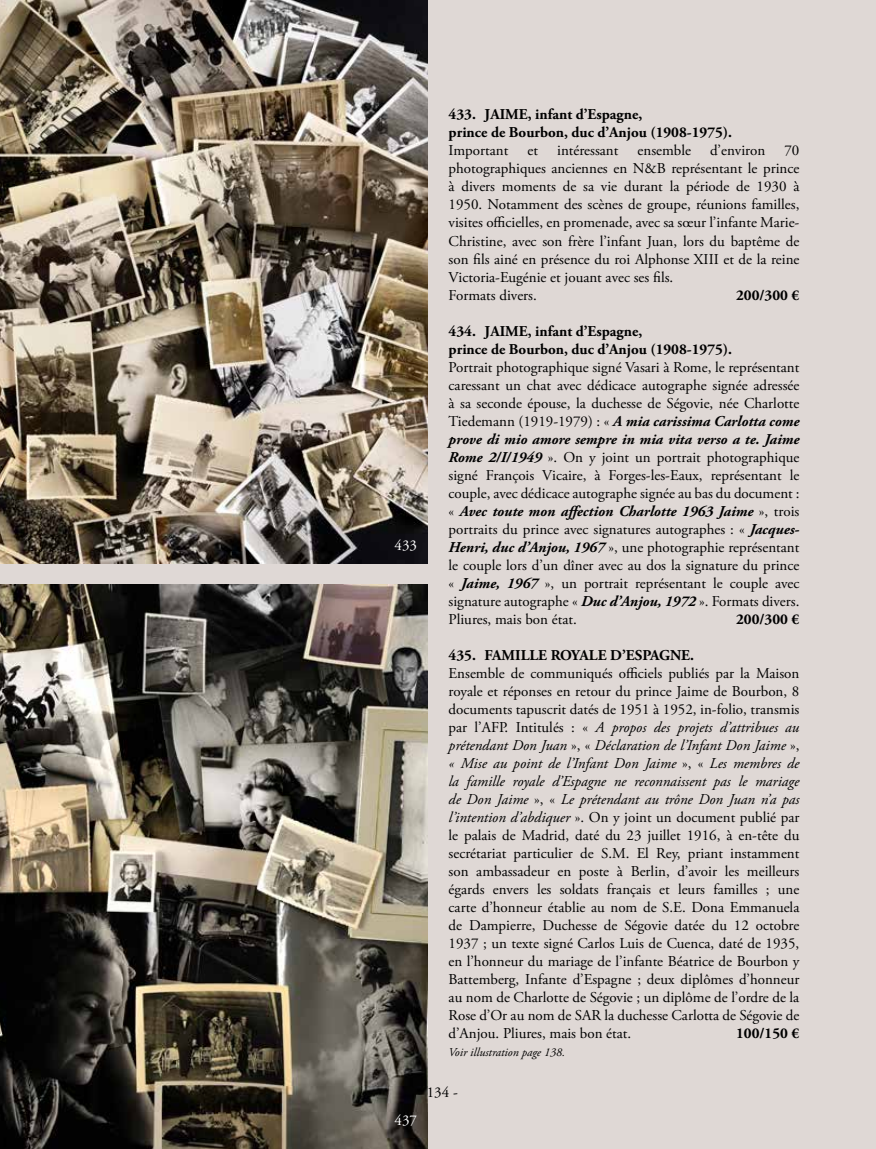
<style>
.page{position:relative;width:876px;height:1149px;background:#fff}
.page>*{position:absolute;margin:0;border:0;box-sizing:border-box;transform-origin:0 0}
.t1{font:15px/18px "Adobe Garamond Pro";color:#000;text-align:justify}
.t2{font:700 15px/18px "Adobe Garamond Pro";color:#000}
.t3{font:15px "Adobe Garamond Pro";color:#fff}
.t4{font:italic 12px "Adobe Garamond Pro";color:#000}
.s1{font-weight:700;font-style:italic}
.s2{font-style:italic}
</style>
<div class="page">
<div style="left:0;top:0;width:876px;height:1148px;background:#dfd8d5"></div>
<img style="left:0;top:0;width:428px;height:563px">
<img style="left:0;top:584px;width:427px;height:564px">
<p class="t3" style="left:395px;top:536px;width:24px">433</p>
<p class="t2" style="left:449px;top:106px;width:285px;text-indent:79px">, infant d’Espagne,<br>prince de Bourbon, duc d’Anjou (1908-1975).</p>
<p class="t1" style="left:449px;top:142px;width:61px">Important</p>
<p class="t1" style="left:527px;top:142px;width:12px">et</p>
<p class="t1" style="left:557px;top:142px;width:63px">intéressant</p>
<p class="t1" style="left:637px;top:142px;width:55px">ensemble</p>
<p class="t1" style="left:710px;top:142px;width:57px">d’environ</p>
<p class="t2" style="left:449px;top:106px;width:53px">433. JAIME</p>
<p class="t1" style="left:449px;top:142px;width:352px;text-align:left;text-indent:336px">70 photographiques anciennes en N&amp;B représentant le prince à divers moments de sa vie durant la période de 1930 à 1950. Notamment des scènes de groupe, réunions familles, visites officielles, en promenade, avec sa sœur l’infante Marie-Christine, avec son frère l’infant Juan, lors du baptême de son fils ainé en présence du roi Alphonse XIII et de la reine Victoria-Eugénie et jouant avec ses fils.<br>Formats divers.</p>
<p class="t2" style="left:736px;top:286px;width:65px">200/300 €</p>
<p class="t2" style="left:449px;top:322px;width:285px;text-indent:79px">, infant d’Espagne,<br>prince de Bourbon, duc d’Anjou (1908-1975).</p>
<p class="t1" style="left:449px;top:358px;width:352px">Portrait photographique signé Vasari à Rome, le représentant caressant un chat avec dédicace autographe signée adressée à sa seconde épouse, la duchesse de Ségovie, née Charlotte Tiedemann (1919-1979) : « <span class="s1">A mia carissima Carlotta come prove di mio amore sempre in mia vita verso a te. Jaime Rome 2/I/1949</span> ». On y joint un portrait photographique signé François Vicaire, à Forges-les-Eaux, représentant le couple, avec dédicace autographe signée au bas du document : « <span class="s1">Avec toute mon affection Charlotte 1963 Jaime</span> », trois portraits du prince avec signatures autographes : « <span class="s1">Jacques-Henri, duc d’Anjou, 1967</span> », une photographie représentant le couple lors d’un dîner avec au dos la signature du prince « <span class="s1">Jaime, 1967</span> », un portrait représentant le couple avec signature autographe « <span class="s1">Duc d’Anjou, 1972</span> ». Formats divers.<br>Pliures, mais bon état.</p>
<p class="t2" style="left:449px;top:322px;width:53px">434. JAIME</p>
<p class="t2" style="left:736px;top:610px;width:65px">200/300 €</p>
<p class="t2" style="left:449px;top:646px;width:38px">435. FAMILLE</p>
<p class="t2" style="left:551px;top:646px;width:11px">ROYALE</p>
<p class="t2" style="left:610px;top:646px;width:26px">D’ESPAGNE</p>
<p class="t2" style="left:690px;top:646px;width:5px">.</p>
<p class="t1" style="left:449px;top:664px;width:352px">Ensemble de communiqués officiels publiés par la Maison royale et réponses en retour du prince Jaime de Bourbon, 8 documents tapuscrit datés de 1951 à 1952, in-folio, transmis par l’AFP. Intitulés : « <span class="s2">A propos des projets d’attribues au prétendant Don Juan</span> », « <span class="s2">Déclaration de l’Infant Don Jaime</span> », <span class="s2">« Mise au point de l’Infant Don Jaime</span> », « <span class="s2">Les membres de la famille royale d’Espagne ne reconnaissent pas le mariage de Don Jaime</span> », « <span class="s2">Le prétendant au trône Don Juan n’a pas l’intention d’abdiquer</span> ». On y joint un document publié par le palais de Madrid, daté du 23 juillet 1916, à en-tête du secrétariat particulier de S.M. El Rey, priant instamment son ambassadeur en poste à Berlin, d’avoir les meilleurs égards envers les soldats français et leurs familles ; une carte d’honneur établie au nom de S.E. Dona Emmanuela de Dampierre, Duchesse de Ségovie datée du 12 octobre 1937 ; un texte signé Carlos Luis de Cuenca, daté de 1935, en l’honneur du mariage de l’infante Béatrice de Bourbon y Battemberg, Infante d’Espagne ; deux diplômes d’honneur au nom de Charlotte de Ségovie ; un diplôme de l’ordre de la Rose d’Or au nom de SAR la duchesse Carlotta de Ségovie de d’Anjou. Pliures, mais bon état.</p>
<p class="t2" style="left:736px;top:1024px;width:65px">100/150 €</p>
<p class="t4" style="left:449px;top:1044px;width:118px">Voir illustration page 138.</p>
<p class="t1" style="left:418px;top:1083px;width:41px">- 134 -</p>
<p class="t3" style="left:395px;top:1110px;width:24px">437</p>
</div>
